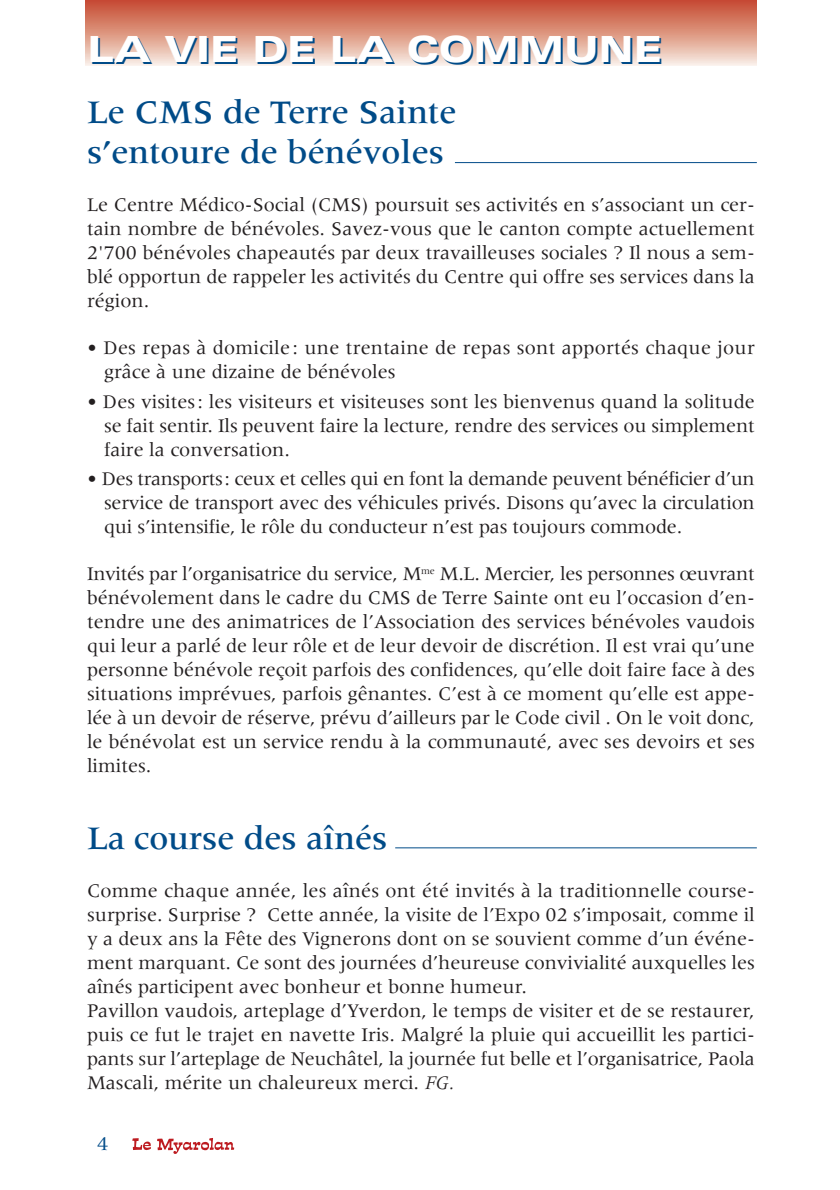
<style>
.page{position:relative;width:840px;height:1190px;background:#fff}
.page>*{position:absolute;margin:0;border:0;box-sizing:border-box;transform-origin:0 0}
.t1{font:900 expanded 36px "Univers";color:#004b88}
.t2{font:500 34px/40.8px "Meridien";color:#004b88}
.t3{font:20px/24px "Meridien";color:#231f20;text-align:justify}
.t4{font:20px "Meridien";color:#004b88}
.s1{font-style:italic}
</style>
<div class="page">
<div style="left:85px;top:0;width:672px;height:65px;background:linear-gradient(to bottom,#c4462a,#f6e8dc)"></div>
<svg style="left:132px;top:1138px;width:19px;height:12px"></svg>
<svg style="left:157px;top:1138px;width:77px;height:16px"></svg>
<hr style="left:455px;top:162px;width:302px;height:1px;background:#004b88">
<hr style="left:395px;top:847px;width:362px;height:1px;background:#004b88">
<h1 class="t1" style="left:89px;top:38px;width:577px">LA VIE DE LA COMMUNE</h1>
<h2 class="t2" style="left:87px;top:94px;width:371px">Le CMS de Terre Sainte s’entoure de bénévoles</h2>
<p class="t3" style="left:87px;top:194px;width:669px">Le Centre Médico-Social (CMS) poursuit ses activités en s’associant un cer&shy;tain nombre de bénévoles. Savez-vous que le canton compte actuellement 2'700 bénévoles chapeautés par deux travailleuses sociales ? Il nous a sem&shy;blé opportun de rappeler les activités du Centre qui offre ses services dans la région.</p>
<p class="t3" style="left:104px;top:337px;width:652px;text-indent:-17px">• Des repas à domicile: une trentaine de repas sont apportés chaque jour grâce à une dizaine de bénévoles</p>
<p class="t3" style="left:104px;top:391px;width:652px;text-indent:-17px">• Des visites: les visiteurs et visiteuses sont les bienvenus quand la solitude se fait sentir. Ils peuvent faire la lecture, rendre des services ou simplement faire la conversation.</p>
<p class="t3" style="left:104px;top:468px;width:652px;text-indent:-17px">• Des transports: ceux et celles qui en font la demande peuvent bénéficier d’un service de transport avec des véhicules privés. Disons qu’avec la circulation qui s’intensifie, le rôle du conducteur n’est pas toujours commode.</p>
<p class="t3" style="left:87px;top:563px;width:669px">Invités par l’organisatrice du service, M<sup>me</sup> M.L. Mercier, les personnes œuvrant bénévolement dans le cadre du CMS de Terre Sainte ont eu l’occasion d’en&shy;tendre une des animatrices de l’Association des services bénévoles vaudois qui leur a parlé de leur rôle et de leur devoir de discrétion. Il est vrai qu’une personne bénévole reçoit parfois des confidences, qu’elle doit faire face à des situations imprévues, parfois gênantes. C’est à ce moment qu’elle est appe&shy;lée à un devoir de réserve, prévu d’ailleurs par le Code civil . On le voit donc, le bénévolat est un service rendu à la communauté, avec ses devoirs et ses limites.</p>
<h2 class="t2" style="left:87px;top:820px;width:302px">La course des aînés</h2>
<p class="t3" style="left:87px;top:880px;width:669px;text-align:left">Comme chaque année, les aînés ont été invités à la traditionnelle course&shy;surprise. Surprise ? Cette année, la visite de l’Expo 02 s’imposait, comme il y a deux ans la Fête des Vignerons dont on se souvient comme d’un événe&shy;ment marquant. Ce sont des journées d’heureuse convivialité auxquelles les aînés participent avec bonheur et bonne humeur.<br>Pavillon vaudois, arteplage d’Yverdon, le temps de visiter et de se restaurer, puis ce fut le trajet en navette Iris. Malgré la pluie qui accueillit les partici&shy;pants sur l’arteplage de Neuchâtel, la journée fut belle et l’organisatrice, Paola Mascali, mérite un chaleureux merci. <span class="s1">FG.</span></p>
<p class="t4" style="left:97px;top:1135px;width:13px">4</p>
</div>
